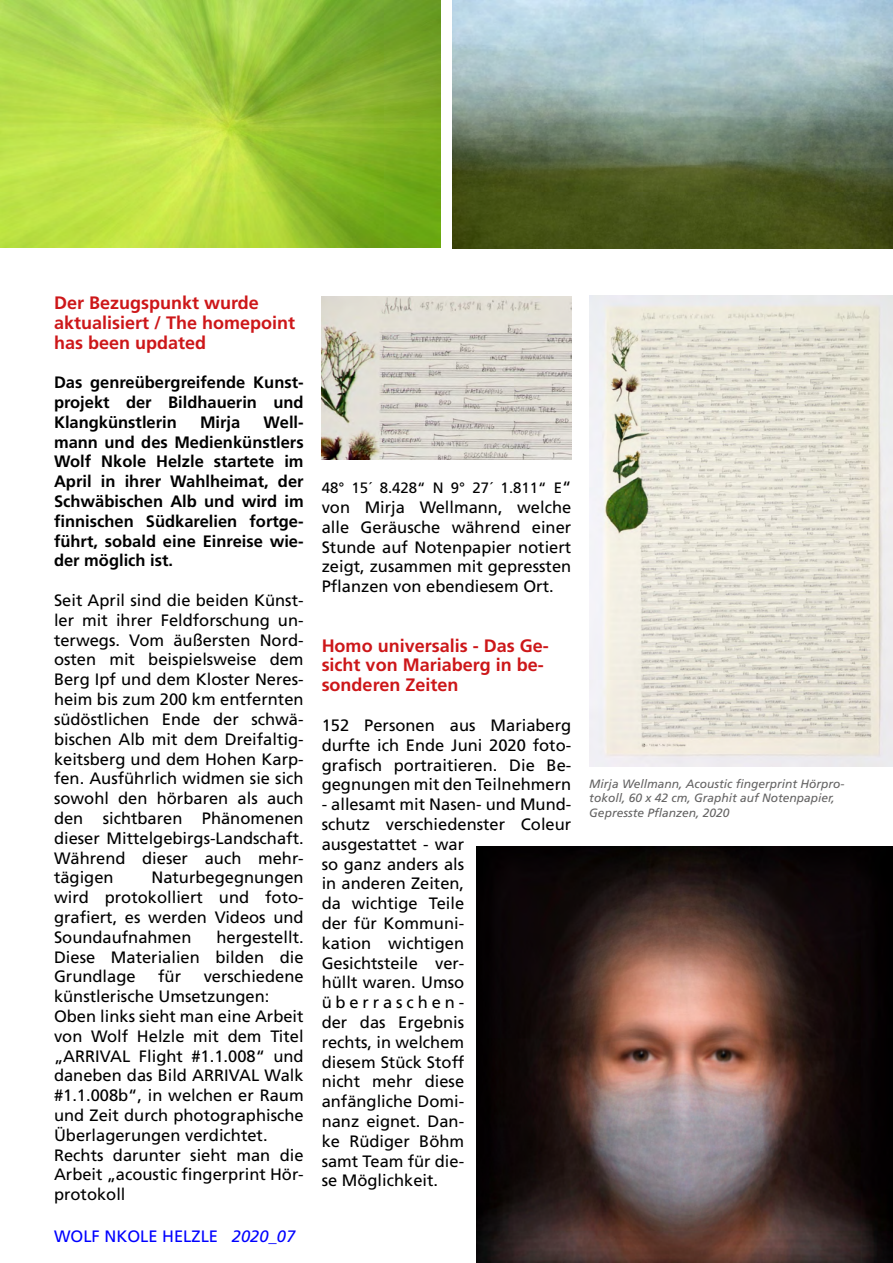
<style>
.page{position:relative;width:893px;height:1263px;background:#fff}
.page>*{position:absolute;margin:0;border:0;box-sizing:border-box;transform-origin:0 0}
.t1{font:700 18px/19.8px "Frutiger";color:#cd1719}
.t2{font:16.5px/19.8px "Frutiger";color:#000;text-align:justify}
.t3{font:700 16.5px/19.8px "Frutiger";color:#000;text-align:justify}
.t4{font:16.5px "Frutiger";color:#00f}
.t5{font:15px "Frutiger";color:#000}
.t6{font:italic 12px/14.4px "Frutiger";color:#646363}
.s1{font-style:italic}
.s2{font-size:16.5px}
</style>
<div class="page">
<img style="left:0;top:0;width:441px;height:248px">
<img style="left:452px;top:0;width:441px;height:249px">
<img style="left:477px;top:847px;width:416px;height:416px">
<img style="left:589px;top:296px;width:304px;height:470px">
<img style="left:322px;top:297px;width:249px;height:163px">
<p class="t1" style="left:54px;top:293px;width:243px">Der Bezugspunkt wurde aktualisiert / The homepoint has been updated</p>
<p class="t3" style="left:54px;top:373px;width:251px">Das genreübergreifende Kunst&shy;projekt der Bildhauerin und Klangkünstlerin</p>
<p class="t3" style="left:54px;top:412px;width:251px;text-indent:210px">Well&shy;mann und des Medienkünstlers Wolf Nkole Helzle startete im April in ihrer Wahlheimat, der Schwäbischen Alb und wird im finnischen Südkarelien fortge&shy;führt, sobald eine Einreise wie&shy;der möglich ist.</p>
<p class="t2" style="left:54px;top:590px;width:251px">Seit April sind die beiden Künst&shy;ler mit ihrer Feldforschung un&shy;terwegs. Vom äußersten Nord&shy;osten mit beispielsweise dem Berg Ipf und dem Kloster Neres&shy;heim bis zum 200 km entfernten südöstlichen Ende der schwä&shy;bischen Alb mit dem Dreifaltig&shy;keitsberg und dem Hohen Karp&shy;fen. Ausführlich widmen sie sich sowohl den hörbaren als auch den sichtbaren Phänomenen dieser Mittelgebirgs-Landschaft.<br>Während dieser auch mehr&shy;tägigen</p>
<p class="t3" style="left:200px;top:412px;width:42px">Mirja</p>
<p class="t2" style="left:54px;top:868px;width:251px;text-indent:97px">Naturbegegnungen wird protokolliert und foto&shy;grafiert, es werden Videos und Soundaufnahmen</p>
<p class="t2" style="left:54px;top:927px;width:251px;text-indent:163px">hergestellt.<br>Diese Materialien bilden die Grundlage</p>
<p class="t2" style="left:158px;top:967px;width:24px">für</p>
<p class="t2" style="left:54px;top:967px;width:251px;text-indent:150px">verschiedene künstlerische Umsetzungen:</p>
<p class="t2" style="left:54px;top:1006px;width:251px">Oben links sieht man eine Arbeit von Wolf Helzle mit dem Titel „ARRIVAL Flight #1.1.008“ und daneben das Bild ARRIVAL Walk #1.1.008b“, in welchen er Raum und Zeit durch photographische Überlagerungen verdichtet.</p>
<p class="t2" style="left:54px;top:1145px;width:251px">Rechts darunter sieht man die Arbeit „acoustic fingerprint Hör&shy;protokoll</p>
<p class="t4" style="left:54px;top:1226px;width:243px">WOLF NKOLE HELZLE <span class="s1">2020_07</span></p>
<p class="t5" style="left:322px;top:479px;width:251px">48° 15´ 8.428“ N 9° 27´ 1.811“ E<span class="s2">“</span></p>
<p class="t2" style="left:322px;top:497px;width:251px">von Mirja Wellmann, welche alle Geräusche während einer Stunde auf Notenpapier notiert zeigt, zusammen mit gepressten Pflanzen von ebendiesem Ort.</p>
<p class="t1" style="left:322px;top:636px;width:229px">Homo universalis - Das Ge&shy;sicht von Mariaberg in be&shy;sonderen Zeiten</p>
<p class="t2" style="left:322px;top:715px;width:251px">152 Personen aus Mariaberg durfte ich Ende Juni 2020 foto&shy;grafisch portraitieren. Die Be&shy;gegnungen mit den Teilnehmern</p>
<p class="t2" style="left:322px;top:794px;width:251px;text-align:left">- allesamt mit Nasen- und Mund&shy;schutz verschiedenster Coleur ausgestattet - war<br>so ganz anders als<br>in anderen Zeiten,<br>da wichtige Teile<br>der für Kommuni-<br>kation wichtigen<br>Gesichtsteile ver-<br>hüllt waren. Umso überraschen-<br>der das Ergebnis<br>rechts, in welchem<br>diesem Stück Stoff<br>nicht mehr diese<br>anfängliche Domi-<br>nanz eignet. Dan-<br>ke Rüdiger Böhm<br>samt Team für die-<br>se Möglichkeit.</p>
<p class="t6" style="left:589px;top:777px;width:257px">Mirja Wellmann, Acoustic fingerprint Hörpro&shy;tokoll, 60 x 42 cm, Graphit auf Notenpapier,<br>Gepresste Pflanzen, 2020</p>
</div>
